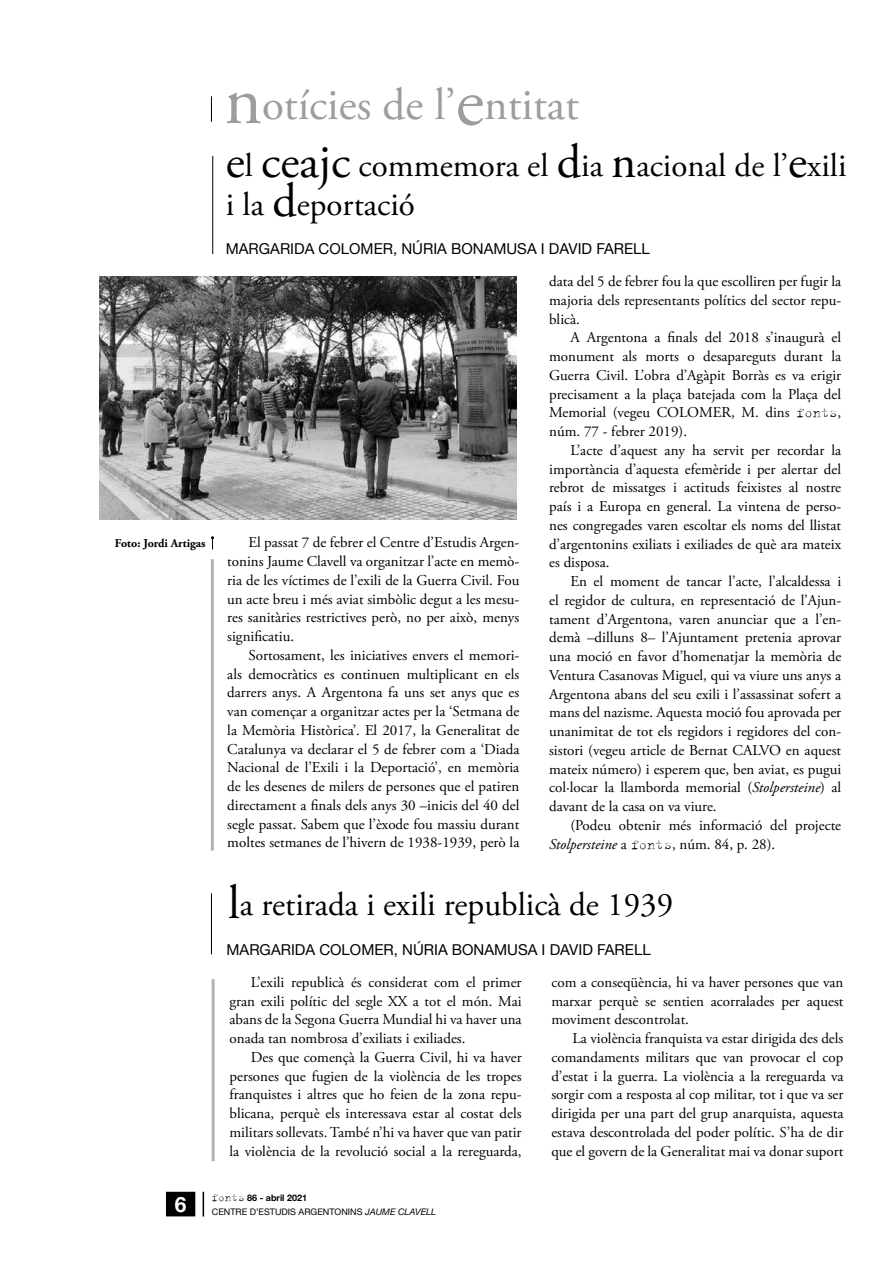
<style>
.page{position:relative;width:893px;height:1263px;background:#fff}
.page>*{position:absolute;margin:0;border:0;box-sizing:border-box;transform-origin:0 0}
.t1{font:45px "Adobe Garamond Pro";color:#9d9d9c}
.t2{font:33px/39px "Adobe Garamond Pro";color:#000}
.t3{font:700 21px "Helvetica Neue";color:#fff}
.t4{font:15px/18.8px "Adobe Garamond Pro";color:#000;text-align:justify}
.t5{font:15px "Helvetica Neue";color:#000}
.t6{font:700 12px "Adobe Garamond Pro";color:#000}
.t7{font:9px "Helvetica Neue";color:#000}
.t8{font:700 9px "Helvetica Neue";color:#000}
.s1{font-size:72px}
.s2{font-size:48px}
.s3{font-family:"Trixie";font-weight:300}
.s4{font-style:italic}
.s5{font-family:"Trixie";font-weight:300;font-size:12px}
</style>
<div class="page">
<div style="left:167px;top:1192px;width:28px;height:24px;background:#000"></div>
<svg style="left:203px;top:1192px;width:1px;height:24px"></svg>
<hr style="left:212px;top:979px;width:3px;height:182px;background:#b3b2b2">
<svg style="left:211px;top:536px;width:3px;height:13px"></svg>
<hr style="left:211px;top:559px;width:3px;height:292px;background:#b3b2b2">
<img style="left:99px;top:276px;width:418px;height:243px">
<hr style="left:212px;top:156px;width:1px;height:98px;background:#000">
<svg style="left:211px;top:96px;width:1px;height:26px"></svg>
<hr style="left:211px;top:893px;width:1px;height:61px;background:#000">
<h1 class="t1" style="left:224px;top:77px;width:356px"><span class="s1">n</span>otícies de l’<span class="s1">e</span>ntitat</h1>
<h2 class="t2" style="left:226px;top:147px;width:622px"><span class="s2">e</span>l <span class="s2">ceajc</span> commemora el <span class="s2">d</span>ia <span class="s2">n</span>acional de l’<span class="s2">e</span>xili i la <span class="s2">d</span>eportació</h2>
<p class="t5" style="left:226px;top:238px;width:426px">MARGARIDA COLOMER, NÚRIA BONAMUSA I DAVID FARELL</p>
<p class="t6" style="left:115px;top:536px;width:92px">Foto: Jordi Artigas</p>
<p class="t4" style="left:227px;top:534px;width:294px;text-indent:21px">El passat 7 de febrer el Centre d’Estudis Argen&shy;tonins Jaume Clavell va organitzar l’acte en memò&shy;ria de les víctimes de l’exili de la Guerra Civil. Fou un acte breu i més aviat simbòlic degut a les mesu&shy;res sanitàries restrictives però, no per això, menys significatiu.</p>
<p class="t4" style="left:227px;top:646px;width:294px;text-indent:21px">Sortosament, les iniciatives envers el memori&shy;als democràtics es continuen multiplicant en els darrers anys. A Argentona fa uns set anys que es van començar a organitzar actes per la ‘Setmana de la Memòria Històrica’. El 2017, la Generalitat de Catalunya va declarar el 5 de febrer com a ‘Diada Nacional de l’Exili i la Deportació’, en memòria de les desenes de milers de persones que el patiren directament a finals dels anys 30 –inicis del 40 del segle passat. Sabem que l’èxode fou massiu durant moltes setmanes de l’hivern de 1938-1939, però la</p>
<p class="t4" style="left:549px;top:272px;width:294px">data del 5 de febrer fou la que escolliren per fugir la majoria dels representants polítics del sector repu&shy;blicà.</p>
<p class="t4" style="left:549px;top:329px;width:294px;text-indent:21px">A Argentona a finals del 2018 s’inaugurà el monument als morts o desapareguts durant la Guerra Civil. L’obra d’Agàpit Borràs es va erigir precisament a la plaça batejada com la Plaça del Memorial (vegeu COLOMER, M. dins <span class="s3">fonts</span>, núm. 77 - febrer 2019).</p>
<p class="t4" style="left:549px;top:441px;width:294px;text-indent:21px">L’acte d’aquest any ha servit per recordar la importància d’aquesta efemèride i per alertar del rebrot de missatges i actituds feixistes al nostre país i a Europa en general. La vintena de perso&shy;nes congregades varen escoltar els noms del llistat d’argentonins exiliats i exiliades de què ara mateix es disposa.</p>
<p class="t4" style="left:549px;top:572px;width:294px;text-indent:21px">En el moment de tancar l’acte, l’alcaldessa i el regidor de cultura, en representació de l’Ajun&shy;tament d’Argentona, varen anunciar que a l’en&shy;demà –dilluns 8– l’Ajuntament pretenia aprovar una moció en favor d’homenatjar la memòria de Ventura Casanovas Miguel, qui va viure uns anys a Argentona abans del seu exili i l’assassinat sofert a mans del nazisme. Aquesta moció fou aprovada per unanimitat de tot els regidors i regidores del con&shy;sistori (vegeu article de Bernat CALVO en aquest mateix número) i esperem que, ben aviat, es pugui col·locar la llamborda memorial (<span class="s4">Stolpersteine</span>) al davant de la casa on va viure.</p>
<p class="t4" style="left:549px;top:816px;width:294px;text-indent:21px">(Podeu obtenir més informació del projecte<br><span class="s4">Stolpersteine</span> a <span class="s3">fonts</span>, núm. 84, p. 28).</p>
<h2 class="t2" style="left:228px;top:886px;width:447px"><span class="s2">l</span>a retirada i exili republicà de 1939</h2>
<p class="t5" style="left:227px;top:939px;width:426px">MARGARIDA COLOMER, NÚRIA BONAMUSA I DAVID FARELL</p>
<p class="t4" style="left:230px;top:973px;width:294px;text-indent:21px">L’exili republicà és considerat com el primer gran exili polític del segle XX a tot el món. Mai abans de la Segona Guerra Mundial hi va haver una onada tan nombrosa d’exiliats i exiliades.</p>
<p class="t4" style="left:230px;top:1048px;width:294px;text-indent:21px">Des que començà la Guerra Civil, hi va haver persones que fugien de la violència de les tropes franquistes i altres que ho feien de la zona repu&shy;blicana, perquè els interessava estar al costat dels militars sollevats. També n’hi va haver que van patir la violència de la revolució social a la rereguarda,</p>
<p class="t8" style="left:212px;top:1190px;width:97px"><span class="s5">fonts</span> 86 - abril 2021</p>
<h3 class="t3" style="left:175px;top:1188px;width:13px">6</h3>
<p class="t7" style="left:212px;top:1205px;width:226px">CENTRE D’ESTUDIS ARGENTONINS <span class="s4">JAUME CLAVELL</span></p>
<p class="t4" style="left:551px;top:973px;width:294px">com a conseqüència, hi va haver persones que van marxar perquè se sentien acorralades per aquest moviment descontrolat.</p>
<p class="t4" style="left:551px;top:1029px;width:294px;text-indent:21px">La violència franquista va estar dirigida des dels comandaments militars que van provocar el cop d’estat i la guerra. La violència a la rereguarda va sorgir com a resposta al cop militar, tot i que va ser dirigida per una part del grup anarquista, aquesta estava descontrolada del poder polític. S’ha de dir que el govern de la Generalitat mai va donar suport</p>
</div>
